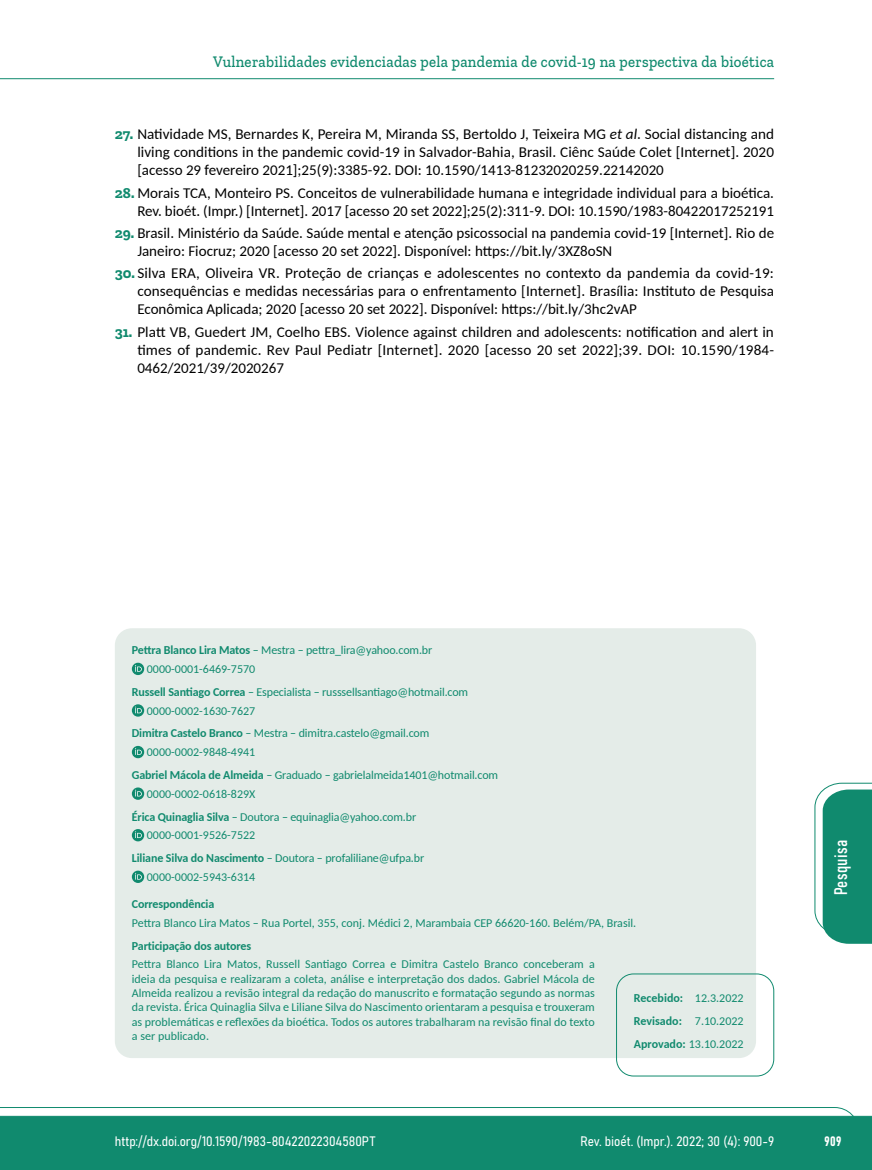
<style>
.page{position:relative;width:872px;height:1170px;background:#fff}
.page>*{position:absolute;margin:0;border:0;box-sizing:border-box;transform-origin:0 0}
.t1{font:18px "Bahnschrift";letter-spacing:.02em;color:#fff}
.t2{font:500 16.5px "Zilla Slab";letter-spacing:.02em;color:#108a6e;scale:.9 1}
.t3{font:15px/18px "Carlito";color:#000;text-align:justify}
.t4{font:13.5px "Bahnschrift";color:#fff}
.t5{font:12px/18.6px "Carlito";letter-spacing:-.01em;color:#108a6e}
.t6{font:700 12px "Carlito";letter-spacing:-.01em;color:#108a6e}
.s1{font-family:"Zilla Slab";font-weight:700;color:#108a6e}
.s2{font-style:italic}
.s3{font-weight:700}
</style>
<div class="page">
<svg style="left:0;top:1107px;width:859px;height:62px;background:#2e9880"></svg>
<hr style="left:0;top:78px;width:774px;height:1px;background:#108a6e">
<div style="left:115px;top:628px;width:641px;height:429px;background:#e4ece8;border-radius:17px"></div>
<svg style="left:132px;top:662px;width:12px;height:13px"></svg>
<svg style="left:135px;top:665px;width:7px;height:6px"></svg>
<svg style="left:132px;top:704px;width:12px;height:12px"></svg>
<svg style="left:135px;top:706px;width:7px;height:7px"></svg>
<svg style="left:132px;top:745px;width:12px;height:13px"></svg>
<svg style="left:135px;top:748px;width:7px;height:6px"></svg>
<svg style="left:132px;top:787px;width:12px;height:12px"></svg>
<svg style="left:135px;top:789px;width:7px;height:7px"></svg>
<div style="left:132px;top:829px;width:12px;height:12px;background:#108a6e;border-radius:50%"></div>
<svg style="left:135px;top:831px;width:7px;height:7px"></svg>
<svg style="left:132px;top:870px;width:12px;height:12px"></svg>
<svg style="left:135px;top:872px;width:7px;height:7px"></svg>
<div style="left:616px;top:973px;width:158px;height:103px;border:1px solid #108a6e;border-radius:17px"></div>
<svg style="left:814px;top:782px;width:58px;height:161px"></svg>
<p class="t2" style="left:213px;top:53px;width:625px">Vulnerabilidades evidenciadas pela pandemia de covid-19 na perspectiva da bioética</p>
<p class="t3" style="left:137px;top:125px;width:638px;text-indent:-22px"><span class="s1">27.</span> Natividade MS, Bernardes K, Pereira M, Miranda SS, Bertoldo J, Teixeira MG <span class="s2">et al</span>. Social distancing and living conditions in the pandemic covid-19 in Salvador-Bahia, Brasil. Ciênc Saúde Colet [Internet]. 2020 [acesso 29 fevereiro 2021];25(9):3385-92. DOI: 10.1590/1413-81232020259.22142020</p>
<p class="t3" style="left:115px;top:183px;width:661px;text-align:right"><span class="s1">28.</span> Morais TCA, Monteiro PS. Conceitos de vulnerabilidade humana e integridade individual para a bioética.<br>Rev. bioét. (Impr.) [Internet]. 2017 [acesso 20 set 2022];25(2):311-9. DOI: 10.1590/1983-80422017252191</p>
<p class="t3" style="left:137px;top:223px;width:638px;text-indent:-22px"><span class="s1">29.</span> Brasil. Ministério da Saúde. Saúde mental e atenção psicossocial na pandemia covid-19 [Internet]. Rio de<br>Janeiro: Fiocruz; 2020 [acesso 20 set 2022]. Disponível: https://bit.ly/3XZ8oSN</p>
<p class="t3" style="left:137px;top:263px;width:638px;text-indent:-22px"><span class="s1">30.</span> Silva ERA, Oliveira VR. Proteção de crianças e adolescentes no contexto da pandemia da covid-19: consequências e medidas necessárias para o enfrentamento [Internet]. Brasília: Instituto de Pesquisa Econômica Aplicada; 2020 [acesso 20 set 2022]. Disponível: https://bit.ly/3hc2vAP</p>
<p class="t3" style="left:137px;top:322px;width:638px;text-indent:-22px"><span class="s1">31.</span> Platt VB, Guedert JM, Coelho EBS. Violence against children and adolescents: notification and alert in times of pandemic. Rev Paul Pediatr [Internet]. 2020 [acesso 20 set 2022];39. DOI: 10.1590/1984- 0462/2021/39/2020267</p>
<p class="t5" style="left:147px;top:640px;width:287px;text-indent:-15px"><span class="s3">Pettra Blanco Lira Matos</span> – Mestra – pettra_lira@yahoo.com.br<br>0000-0001-6469-7570</p>
<p class="t5" style="left:147px;top:682px;width:323px;text-indent:-15px"><span class="s3">Russell Santiago Correa</span> – Especialista – russsellsantiago@hotmail.com<br>0000-0002-1630-7627</p>
<p class="t5" style="left:147px;top:723px;width:284px;text-indent:-15px"><span class="s3">Dimitra Castelo Branco</span> – Mestra – dimitra.castelo@gmail.com<br>0000-0002-9848-4941</p>
<p class="t5" style="left:147px;top:765px;width:353px;text-indent:-15px"><span class="s3">Gabriel Mácola de Almeida</span> – Graduado – gabrielalmeida1401@hotmail.com<br>0000-0002-0618-829X</p>
<p class="t5" style="left:147px;top:806px;width:271px;text-indent:-15px"><span class="s3">Érica Quinaglia Silva</span> – Doutora – equinaglia@yahoo.com.br<br>0000-0001-9526-7522</p>
<p class="t5" style="left:147px;top:848px;width:279px;text-indent:-15px"><span class="s3">Liliane Silva do Nascimento</span> – Doutora – profaliliane@ufpa.br<br>0000-0002-5943-6314</p>
<p class="t6" style="left:132px;top:895px;width:84px">Correspondência</p>
<p class="t5" style="left:132px;top:912px;width:506px">Pettra Blanco Lira Matos – Rua Portel, 355, conj. Médici 2, Marambaia CEP 66620-160. Belém/PA, Brasil.</p>
<p class="t6" style="left:132px;top:937px;width:121px">Participação dos autores</p>
<p class="t5" style="left:132px;top:956px;width:464px;line-height:14.4px;text-align:justify">Pettra Blanco Lira Matos, Russell Santiago Correa e Dimitra Castelo Branco conceberam a ideia da pesquisa e realizaram a coleta, análise e interpretação dos dados. Gabriel Mácola de Almeida realizou a revisão integral da redação do manuscrito e formatação segundo as normas da revista. Érica Quinaglia Silva e Liliane Silva do Nascimento orientaram a pesquisa e trouxeram as problemáticas e reflexões da bioética. Todos os autores trabalharam na revisão final do texto a ser publicado.</p>
<p class="t5" style="left:634px;top:985px;width:111px;line-height:23px;text-align:justify"><span class="s3">Recebido:</span> 12.3.2022<br><span class="s3">Revisado:</span> 7.10.2022<br><span class="s3">Aprovado:</span> 13.10.2022</p>
<p class="t1" style="left:827px;top:895px;width:57px;rotate:-90deg">Pesquisa</p>
<p class="t4" style="left:115px;top:1131px;width:262px">http://dx.doi.org/10.1590/1983-80422022304580PT</p>
<p class="t4" style="left:580px;top:1131px;width:195px">Rev. bioét. (Impr.). 2022; 30 (4): 900-9</p>
<p class="t4" style="left:824px;top:1130px;width:18px">909</p>
</div>
